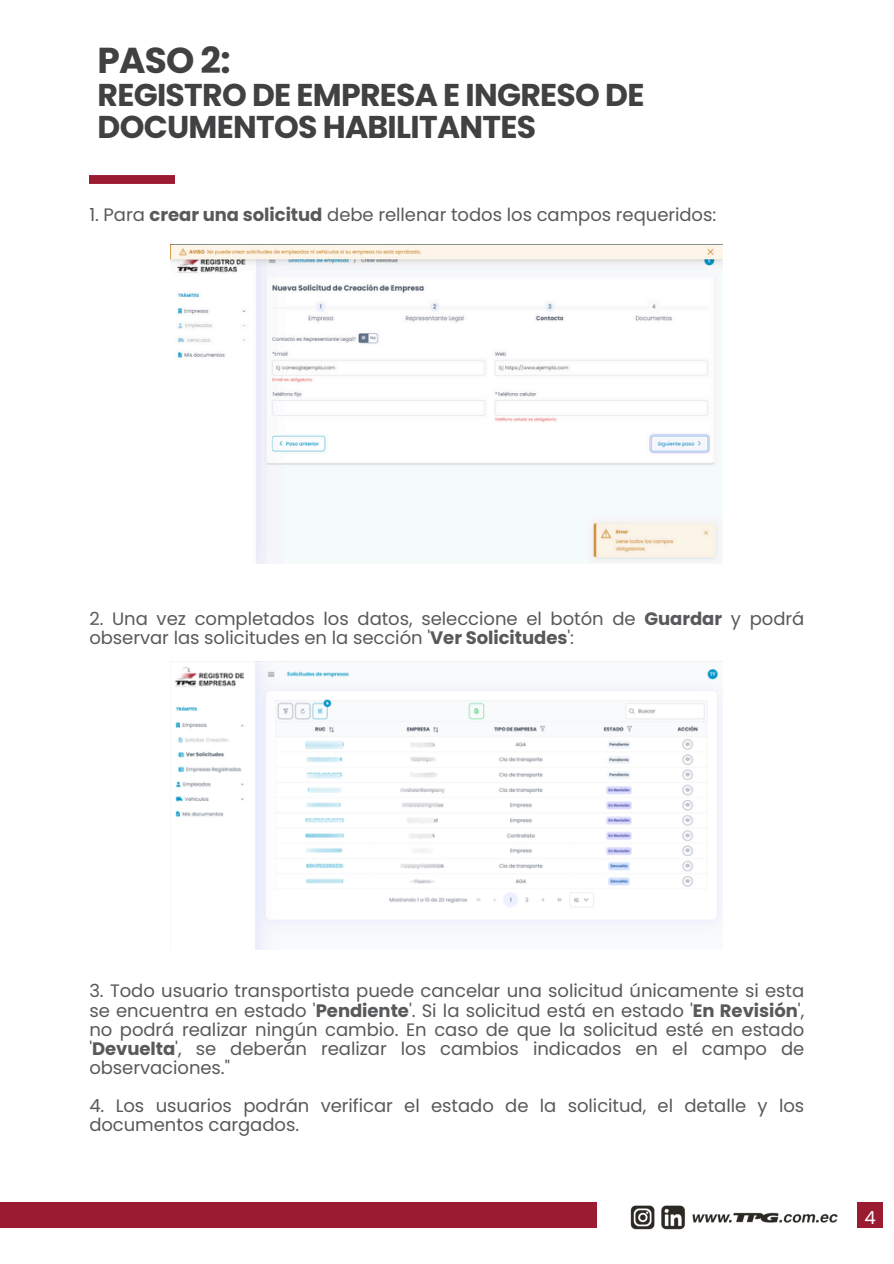
<style>
.page{position:relative;width:894px;height:1264px;background:#fff}
.page>*{position:absolute;margin:0;border:0;box-sizing:border-box;transform-origin:0 0}
.t1{font:700 36px "Poppins";color:#414042}
.t2{font:700 31.5px/31.5px "Poppins";letter-spacing:-.025em;color:#414042}
.t3{font:18px/19.2px "Poppins";letter-spacing:-.005em;color:#58595b}
.t4{font:18px "Poppins";color:#fff}
.s1{font-weight:700}
</style>
<div class="page">
<img style="left:596px;top:1202px;width:273px;height:28px">
<div style="left:0;top:1202px;width:596px;height:25px;background:#9b1b31"></div>
<div style="left:857px;top:1202px;width:25px;height:25px;background:#9b1b31"></div>
<img style="left:89px;top:176px;width:86px;height:8px">
<img style="left:171px;top:245px;width:551px;height:318px">
<img style="left:175px;top:661px;width:547px;height:288px">
<h1 class="t1" style="left:98px;top:36px;width:134px">PASO 2:</h1>
<h1 class="t2" style="left:98px;top:79px;width:548px">REGISTRO DE EMPRESA E INGRESO DE<br>DOCUMENTOS HABILITANTES</h1>
<p class="t3" style="left:89px;top:205px;width:628px">1. Para <span class="s1">crear una solicitud</span> debe rellenar todos los campos requeridos:</p>
<p class="t3" style="left:89px;top:609px;width:716px">2. Una vez completados los datos, seleccione el botón de <span class="s1">Guardar</span> y podrá observar las solicitudes en la sección '<span class="s1">Ver Solicitudes</span>':</p>
<p class="t3" style="left:89px;top:981px;width:716px;text-align:justify">3. Todo usuario transportista puede cancelar una solicitud únicamente si esta se encuentra en estado '<span class="s1">Pendiente</span>'. Si la solicitud está en estado '<span class="s1">En Revisión</span>', no podrá realizar ningún cambio. En caso de que la solicitud esté en estado '<span class="s1">Devuelta</span>', se deberán realizar los cambios indicados en el campo de observaciones."</p>
<p class="t3" style="left:89px;top:1096px;width:716px">4. Los usuarios podrán verificar el estado de la solicitud, el detalle y los documentos cargados.</p>
<p class="t4" style="left:864px;top:1204px;width:13px">4</p>
</div>
